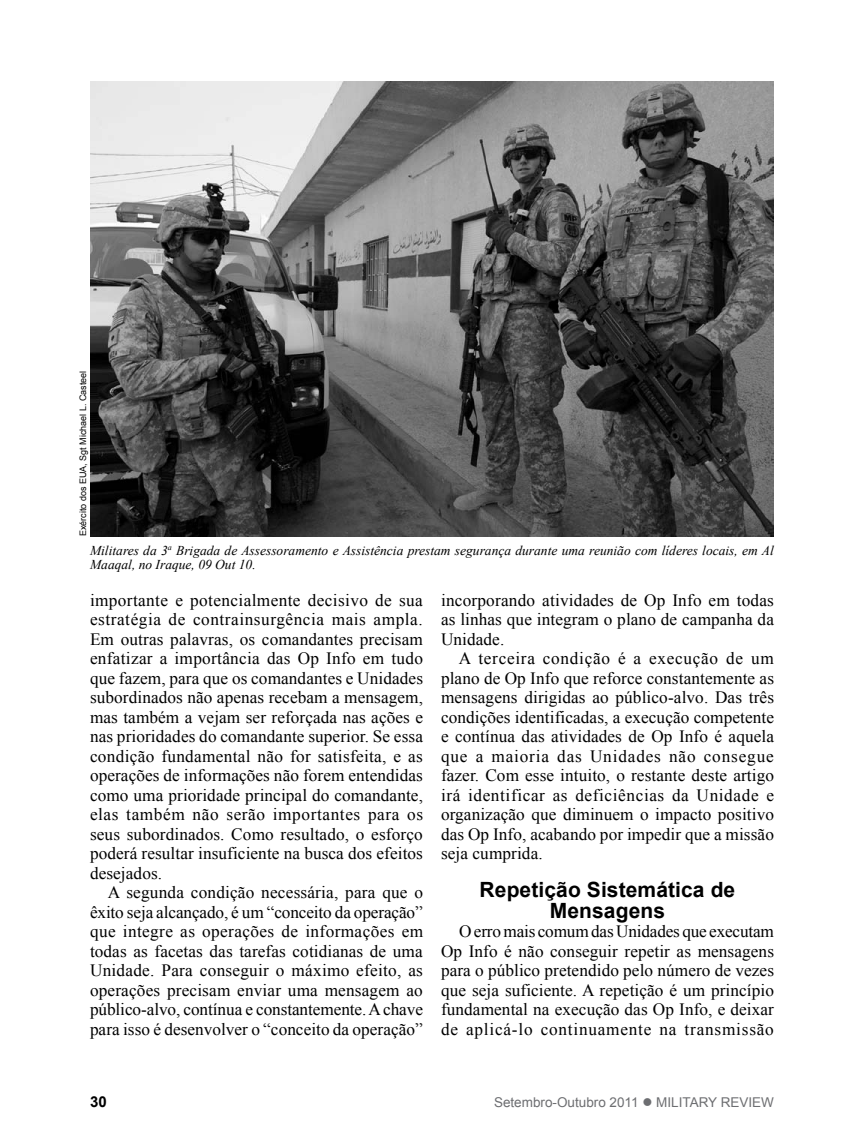
<style>
.page{position:relative;width:864px;height:1134px;background:#fff}
.page>*{position:absolute;margin:0;border:0;box-sizing:border-box;transform-origin:0 0}
.t1{font:700 21px/21px "Arial";letter-spacing:.005em;color:#000;text-align:center}
.t2{font:17.25px/19.5px "Times New Roman";letter-spacing:.005em;color:#000;text-align:justify}
.t3{font:700 15px "Arial";color:#000}
.t4{font:italic 13.5px/14.2px "Times New Roman";color:#000}
.t5{font:13.5px "Arial";color:#6d6e71}
.t6{font:9px "Arial";color:#000}
</style>
<div class="page">
<img style="left:90px;top:81px;width:684px;height:455px">
<p class="t6" style="left:77px;top:536px;width:167px;rotate:-90deg">Exército dos EUA, Sgt Michael L. Casteel</p>
<p class="t4" style="left:90px;top:543px;width:685px">Militares da 3<sup>a</sup> Brigada de Assessoramento e Assistência prestam segurança durante uma reunião com líderes locais, em Al<br>Maaqal, no Iraque, 09 Out 10.</p>
<p class="t2" style="left:90px;top:590px;width:335px">importante e potencialmente decisivo de sua estratégia de contrainsurgência mais ampla.<br>Em outras palavras, os comandantes precisam enfatizar a importância das Op Info em tudo que fazem, para que os comandantes e Unidades subordinados não apenas recebam a mensagem, mas também a vejam ser reforçada nas ações e nas prioridades do comandante superior. Se essa condição fundamental não for satisfeita, e as operações de informações não forem entendidas como uma prioridade principal do comandante, elas também não serão importantes para os seus subordinados. Como resultado, o esforço poderá resultar insuficiente na busca dos efeitos desejados.</p>
<p class="t2" style="left:90px;top:883px;width:335px;text-indent:18px">A segunda condição necessária, para que o êxito seja alcançado, é um “conceito da operação” que integre as operações de informações em todas as facetas das tarefas cotidianas de uma Unidade. Para conseguir o máximo efeito, as operações precisam enviar uma mensagem ao público-alvo, contínua e constantemente. A chave para isso é desenvolver o “conceito da operação”</p>
<p class="t2" style="left:441px;top:590px;width:335px">incorporando atividades de Op Info em todas as linhas que integram o plano de campanha da Unidade.</p>
<p class="t2" style="left:441px;top:648px;width:335px;text-indent:18px">A terceira condição é a execução de um plano de Op Info que reforce constantemente as mensagens dirigidas ao público-alvo. Das três condições identificadas, a execução competente e contínua das atividades de Op Info é aquela que a maioria das Unidades não consegue fazer. Com esse intuito, o restante deste artigo irá identificar as deficiências da Unidade e organização que diminuem o impacto positivo das Op Info, acabando por impedir que a missão seja cumprida.</p>
<p class="t1" style="left:480px;top:880px;width:257px">Repetição Sistemática de<br>Mensagens</p>
<p class="t2" style="left:441px;top:922px;width:335px;text-indent:18px">O erro mais comum das Unidades que executam Op Info é não conseguir repetir as mensagens para o público pretendido pelo número de vezes que seja suficiente. A repetição é um princípio fundamental na execução das Op Info, e deixar de aplicá-lo continuamente na transmissão</p>
<p class="t3" style="left:90px;top:1092px;width:18px">30</p>
<p class="t5" style="left:494px;top:1093px;width:281px">Setembro-Outubro 2011 ● MILITARY REVIEW</p>
</div>
